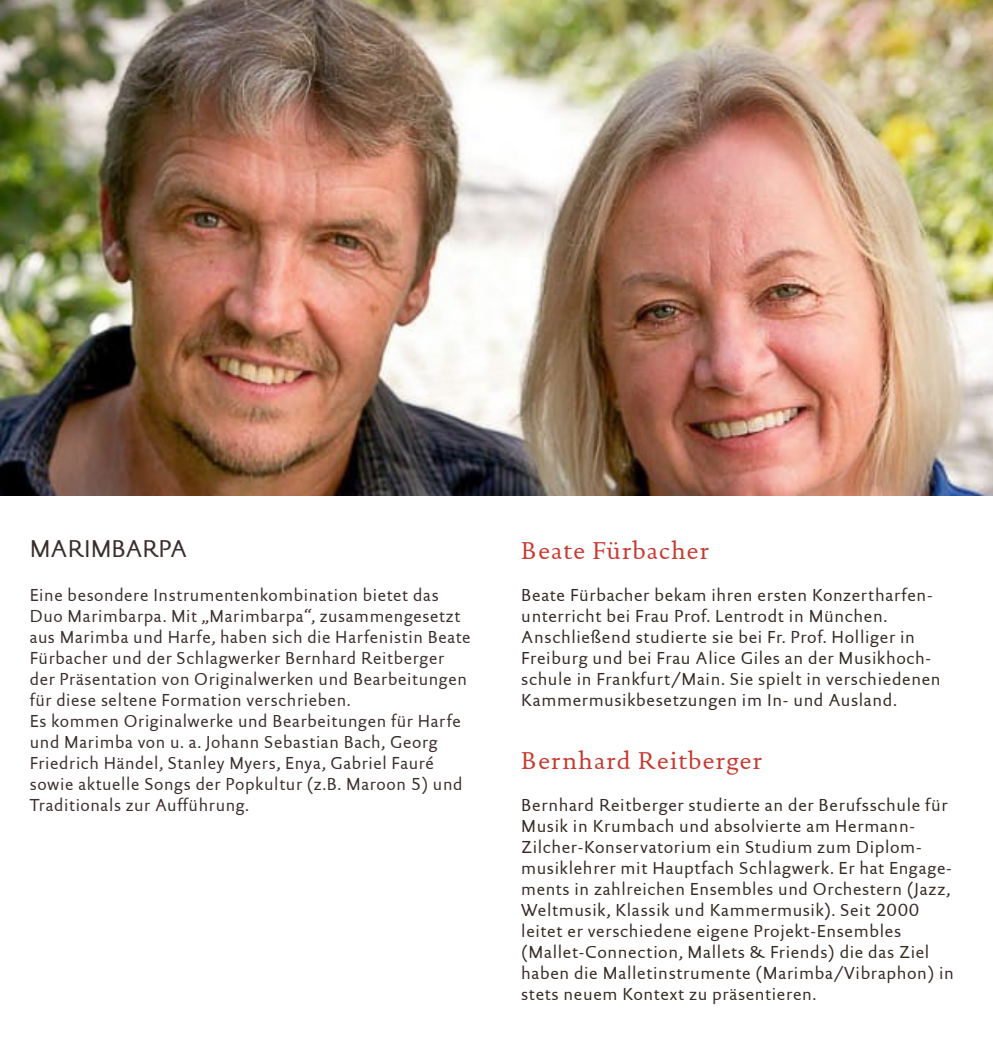
<style>
.page{position:relative;width:993px;height:1052px;background:#fff}
.page>*{position:absolute;margin:0;border:0;box-sizing:border-box;transform-origin:0 0}
.t1{font:24.5px "DTL Documenta T";letter-spacing:.05em;color:#c63a31}
.t2{font:24.5px "DTL Documenta Sans T";color:#3a2d2b}
.t3{font:17.5px/21px "DTL Documenta Sans T";letter-spacing:.035em;color:#342b22}
.t4{font:17.5px/21px "DTL Documenta Sans T";letter-spacing:.04em;color:#3a2d2b}
</style>
<div class="page">
<img style="left:1px;top:0;width:991px;height:496px">
<h1 class="t2" style="left:30px;top:538px;width:159px">MARIMBARPA</h1>
<p class="t4" style="left:30px;top:585px;width:442px">Eine besondere Instrumentenkombination bietet das Duo Marimbarpa. Mit „Marimbarpa“, zusammengesetzt aus Marimba und Harfe, haben sich die Harfenistin Beate Fürbacher und der Schlagwerker Bernhard Reitberger der Präsentation von Originalwerken und Bearbeitungen für diese seltene Formation verschrieben.<br>Es kommen Originalwerke und Bearbeitungen für Harfe und Marimba von u. a. Johann Sebastian Bach, Georg Friedrich Händel, Stanley Myers, Enya, Gabriel Fauré sowie aktuelle Songs der Popkultur (z.B. Maroon 5) und Traditionals zur Aufführung.</p>
<h1 class="t1" style="left:521px;top:540px;width:189px">Beate Fürbacher</h1>
<p class="t3" style="left:521px;top:585px;width:420px">Beate Fürbacher bekam ihren ersten Konzertharfen&shy;unterricht bei Frau Prof. Lentrodt in München.<br>Anschließend studierte sie bei Fr. Prof. Holliger in Freiburg und bei Frau Alice Giles an der Musikhoch&shy;schule in Frankfurt/Main. Sie spielt in verschiedenen Kammermusikbesetzungen im In- und Ausland.</p>
<h1 class="t1" style="left:521px;top:750px;width:242px">Bernhard Reitberger</h1>
<p class="t3" style="left:521px;top:795px;width:434px">Bernhard Reitberger studierte an der Berufsschule für Musik in Krumbach und absolvierte am Hermann-Zilcher-Konservatorium ein Studium zum Diplom&shy;musiklehrer mit Hauptfach Schlagwerk. Er hat Engage&shy;ments in zahlreichen Ensembles und Orchestern (Jazz, Weltmusik, Klassik und Kammermusik). Seit 2000 leitet er verschiedene eigene Projekt-Ensembles (Mallet-Connection, Mallets &amp; Friends) die das Ziel haben die Malletinstrumente (Marimba/Vibraphon) in stets neuem Kontext zu präsentieren.</p>
</div>
